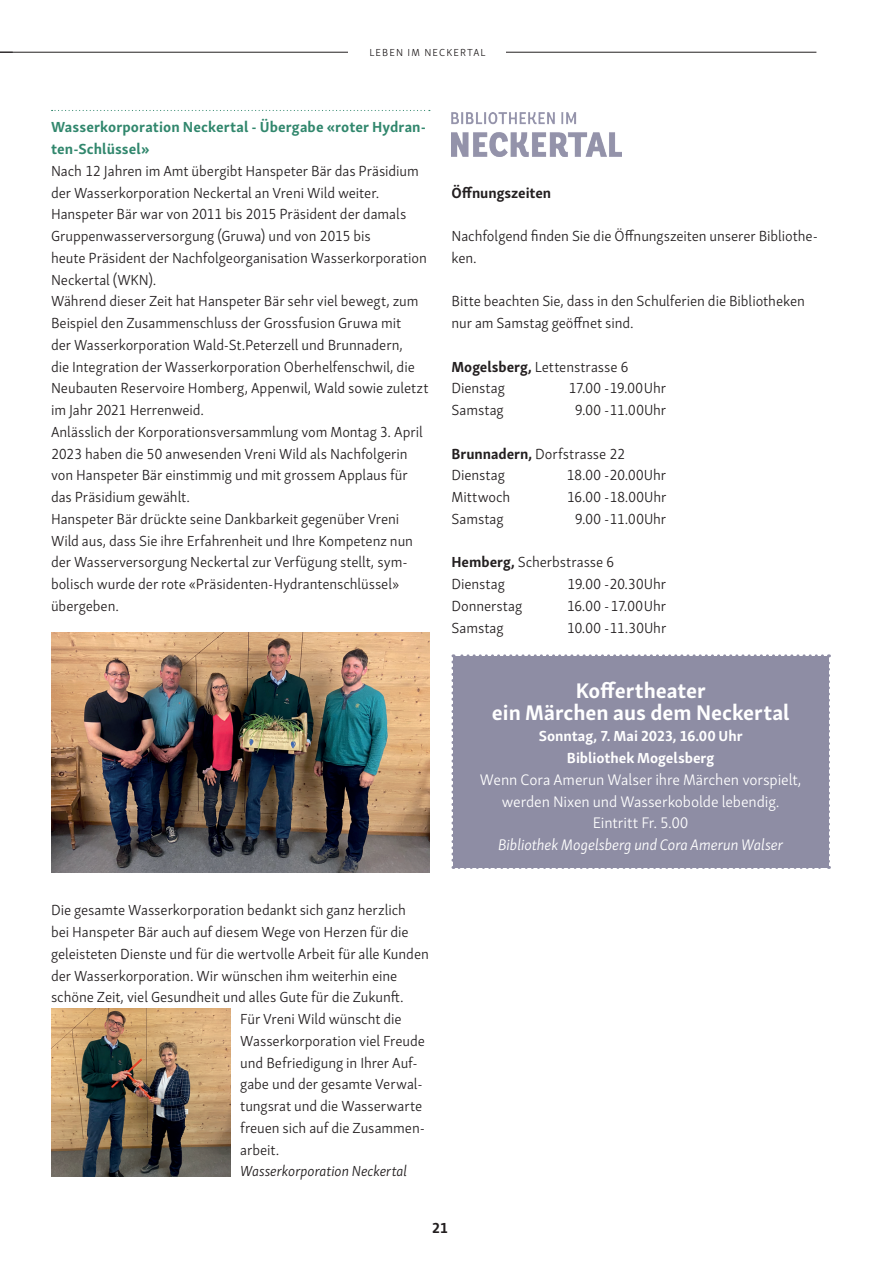
<style>
.page{position:relative;width:893px;height:1263px;background:#fff}
.page>*{position:absolute;margin:0;border:0;box-sizing:border-box;transform-origin:0 0}
.t1{font:700 21.75px/21.8px "Skolar Sans Latn";color:#fff;text-align:center}
.t2{font:300 15.75px/21.8px "Skolar Sans Latn";letter-spacing:-.01em;color:#fff;text-align:center}
.t3{font:italic 300 15.75px "Skolar Sans Latn";letter-spacing:-.005em;color:#fff}
.t4{font:300 15px/21.8px "Skolar Sans Latn";letter-spacing:-.005em;color:#231f20}
.t5{font:700 15px/21.8px "Skolar Sans Latn";letter-spacing:.005em;color:#31876d}
.t6{font:700 15px/21.8px "Skolar Sans Latn";letter-spacing:-.005em;color:#fff;text-align:center}
.t7{font:italic 300 15px "Skolar Sans Latn";letter-spacing:-.005em;color:#231f20}
.t8{font:700 15px "Skolar Sans Latn";letter-spacing:-.005em;color:#231f20}
.t9{font:300 10.5px "Skolar Sans Latn";letter-spacing:.11em;color:#231f20}
.s1{font-weight:700}
</style>
<div class="page">
<hr style="left:0;top:52px;width:816px;height:1px;background:#231f20">
<div style="left:348px;top:48px;width:158px;height:8px;background:#fff"></div>
<svg style="left:52px;top:110px;width:378px;height:1px"></svg>
<img style="left:52px;top:1009px;width:178px;height:167px">
<img style="left:51px;top:633px;width:378px;height:240px">
<img style="left:451px;top:112px;width:170px;height:44px">
<div style="left:451px;top:654px;width:379px;height:215px;background:#8e8da4"></div>
<p class="t9" style="left:369px;top:45px;width:118px">LEBEN IM NECKERTAL</p>
<p class="t5" style="left:51px;top:115px;width:377px">Wasserkorporation Neckertal - Übergabe «roter Hydran&shy;ten-Schlüssel»</p>
<p class="t4" style="left:51px;top:159px;width:379px">Nach 12 Jahren im Amt übergibt Hanspeter Bär das Präsidium der Wasserkorporation Neckertal an Vreni Wild weiter.<br>Hanspeter Bär war von 2011 bis 2015 Präsident der damals Gruppenwasserversorgung (Gruwa) und von 2015 bis<br>heute Präsident der Nachfolgeorganisation Wasserkorporation Neckertal (WKN).<br>Während dieser Zeit hat Hanspeter Bär sehr viel bewegt, zum Beispiel den Zusammenschluss der Grossfusion Gruwa mit<br>der Wasserkorporation Wald-St.Peterzell und Brunnadern,<br>die Integration der Wasserkorporation Oberhelfenschwil, die Neubauten Reservoire Homberg, Appenwil, Wald sowie zuletzt im Jahr 2021 Herrenweid.<br>Anlässlich der Korporationsversammlung vom Montag 3. April 2023 haben die 50 anwesenden Vreni Wild als Nachfolgerin von Hanspeter Bär einstimmig und mit grossem Applaus für das Präsidium gewählt.<br>Hanspeter Bär drückte seine Dankbarkeit gegenüber Vreni Wild aus, dass Sie ihre Erfahrenheit und Ihre Kompetenz nun der Wasserversorgung Neckertal zur Verfügung stellt, sym&shy;bolisch wurde der rote «Präsidenten-Hydrantenschlüssel» übergeben.</p>
<p class="t4" style="left:51px;top:898px;width:356px">Die gesamte Wasserkorporation bedankt sich ganz herzlich</p>
<p class="t4" style="left:51px;top:920px;width:359px">bei Hanspeter Bär auch auf diesem Wege von Herzen für die</p>
<p class="t4" style="left:51px;top:942px;width:379px">geleisteten Dienste und für die wertvolle Arbeit für alle Kunden</p>
<p class="t4" style="left:51px;top:964px;width:348px">der Wasserkorporation. Wir wünschen ihm weiterhin eine</p>
<p class="t4" style="left:51px;top:985px;width:354px">schöne Zeit, viel Gesundheit und alles Gute für die Zukunft.</p>
<p class="t4" style="left:240px;top:1007px;width:163px">Für Vreni Wild wünscht die</p>
<p class="t4" style="left:240px;top:1029px;width:186px">Wasserkorporation viel Freude</p>
<p class="t4" style="left:240px;top:1051px;width:179px">und Befriedigung in Ihrer Auf-</p>
<p class="t4" style="left:240px;top:1072px;width:184px">gabe und der gesamte Verwal-</p>
<p class="t4" style="left:240px;top:1094px;width:183px">tungsrat und die Wasserwarte</p>
<p class="t4" style="left:240px;top:1116px;width:186px">freuen sich auf die Zusammen-</p>
<p class="t4" style="left:240px;top:1138px;width:41px">arbeit.</p>
<p class="t7" style="left:240px;top:1160px;width:168px">Wasserkorporation Neckertal</p>
<p class="t8" style="left:451px;top:180px;width:101px">Öffnungszeiten</p>
<p class="t4" style="left:451px;top:224px;width:368px">Nachfolgend finden Sie die Öffnungszeiten unserer Bibliothe&shy;ken.</p>
<p class="t4" style="left:451px;top:289px;width:355px">Bitte beachten Sie, dass in den Schulferien die Bibliotheken nur am Samstag geöffnet sind.</p>
<p class="t4" style="left:451px;top:355px;width:179px"><span class="s1">Mogelsberg,</span> Lettenstrasse 6<br>Dienstag</p>
<p class="t4" style="left:568px;top:376px;width:99px">17.00 -19.00Uhr</p>
<p class="t4" style="left:451px;top:398px;width:54px">Samstag</p>
<p class="t4" style="left:575px;top:398px;width:93px">9.00 -11.00Uhr</p>
<p class="t4" style="left:451px;top:442px;width:175px"><span class="s1">Brunnadern,</span> Dorfstrasse 22<br>Dienstag</p>
<p class="t4" style="left:566px;top:463px;width:101px">18.00 -20.00Uhr</p>
<p class="t4" style="left:451px;top:485px;width:60px">Mittwoch</p>
<p class="t4" style="left:567px;top:485px;width:101px">16.00 -18.00Uhr</p>
<p class="t4" style="left:451px;top:507px;width:54px">Samstag</p>
<p class="t4" style="left:575px;top:507px;width:93px">9.00 -11.00Uhr</p>
<p class="t4" style="left:451px;top:550px;width:165px"><span class="s1">Hemberg,</span> Scherbstrasse 6<br>Dienstag</p>
<p class="t4" style="left:567px;top:572px;width:100px">19.00 -20.30Uhr</p>
<p class="t4" style="left:451px;top:594px;width:72px">Donnerstag</p>
<p class="t4" style="left:567px;top:594px;width:101px">16.00 -17.00Uhr</p>
<p class="t4" style="left:451px;top:616px;width:54px">Samstag</p>
<p class="t4" style="left:567px;top:616px;width:101px">10.00 -11.30Uhr</p>
<h1 class="t1" style="left:492px;top:677px;width:299px">Koffertheater<br>ein Märchen aus dem Neckertal</h1>
<p class="t6" style="left:539px;top:724px;width:205px">Sonntag, 7. Mai 2023, 16.00 Uhr<br>Bibliothek Mogelsberg</p>
<p class="t2" style="left:480px;top:767px;width:323px">Wenn Cora Amerun Walser ihre Märchen vorspielt, werden Nixen und Wasserkobolde lebendig.<br>Eintritt Fr. 5.00</p>
<p class="t3" style="left:498px;top:833px;width:287px">Bibliothek Mogelsberg und Cora Amerun Walser</p>
<p class="t8" style="left:432px;top:1215px;width:18px">21</p>
</div>
